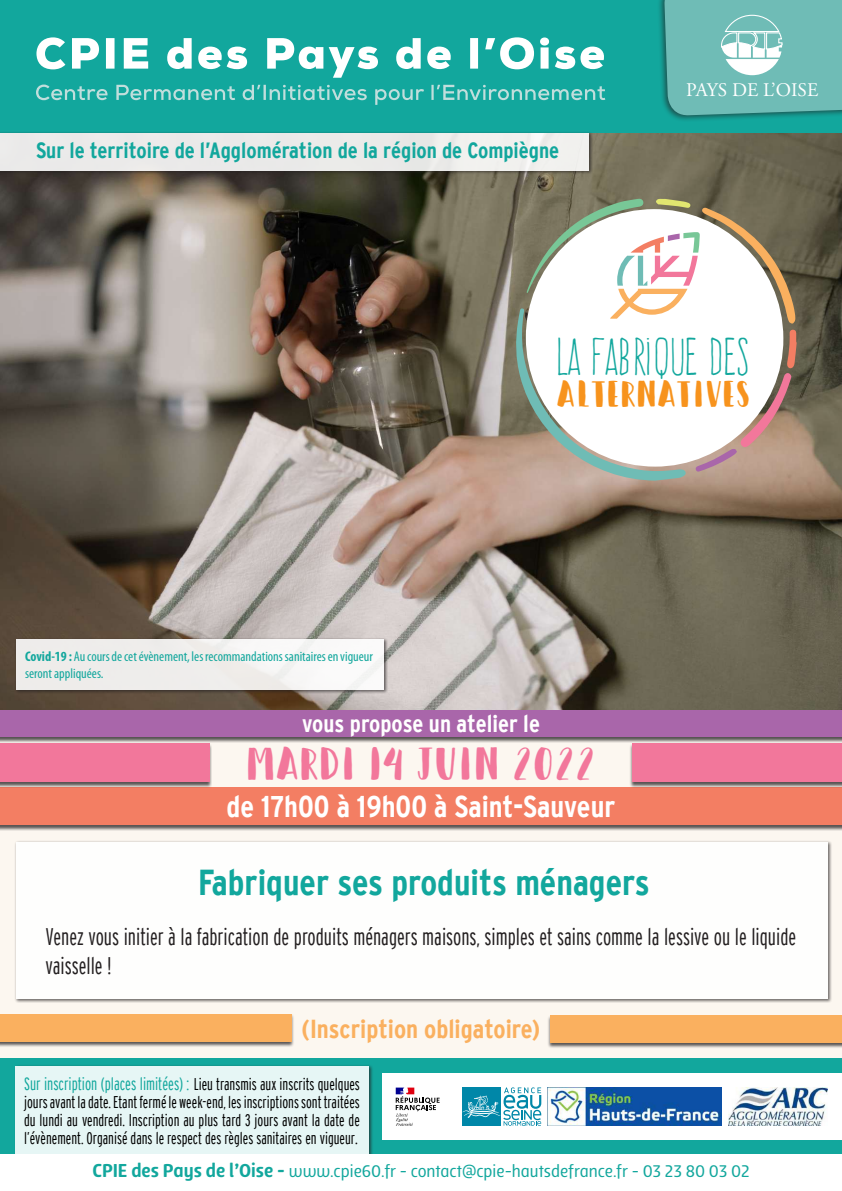
<style>
.page{position:relative;width:842px;height:1191px;background:#fcf7f0}
.page>*{position:absolute;margin:0;border:0;box-sizing:border-box;transform-origin:0 0}
.t1{font:48px "Happy Camper Regular";color:#f2779b}
.t2{font:46.3px "Frente H1";color:#12a79d}
.t3{font:38.6px "Happy Camper Regular";color:#f7931d}
.t4{font:700 condensed 36px "Interstate";color:#12a79d}
.t5{font:700 condensed 30px "Interstate";color:#fff}
.t6{font:700 condensed 26px "Interstate";color:#fab05f}
.t7{font:300 extra-condensed 24px/28.8px "Interstate";color:#231f20}
.t8{font:700 condensed 24px "Interstate";color:#fff}
.t9{font:700 condensed 22px "Interstate";color:#12a79d}
.t10{font:19.3px "Adobe Garamond Pro";color:#fff}
.t11{font:500 18px "Lolita";color:#12a79d}
.t12{font:300 extra-condensed 18px "Interstate";color:#12a79d}
.t13{font:300 extra-condensed 17px/18px "Interstate";color:#000;text-align:justify}
.t14{font:condensed 14px/16.8px "Myriad Pro";color:#12a79d}
.s1{font-weight:700}
.s2{font-size:17px;color:#000}
.s3{font-size:18px}
.s4{font-weight:800;font-size:20px}
</style>
<div class="page">
<div style="left:0;top:1058px;width:842px;height:133px;background:#12a79d"></div>
<img style="left:0;top:133px;width:842px;height:577px">
<div style="left:14px;top:840px;width:818px;height:163px;background:#231f20;opacity:.75"></div>
<div style="left:16px;top:842px;width:812px;height:156px;background:#fff"></div>
<div style="left:0;top:787px;width:842px;height:44px;background:#231f20;opacity:.75"></div>
<div style="left:0;top:787px;width:842px;height:38px;background:#f37e63"></div>
<div style="left:629px;top:743px;width:213px;height:45px;background:#231f20;opacity:.75"></div>
<div style="left:632px;top:743px;width:210px;height:39px;background:#f2779b"></div>
<div style="left:0;top:743px;width:212px;height:45px;background:#231f20;opacity:.75"></div>
<div style="left:0;top:743px;width:209px;height:39px;background:#f2779b"></div>
<div style="left:0;top:710px;width:842px;height:33px;background:#231f20;opacity:.75"></div>
<div style="left:0;top:710px;width:842px;height:27px;background:#a966aa"></div>
<svg style="left:515px;top:199px;width:282px;height:281px"></svg>
<div style="left:0;top:1013px;width:295px;height:34px;background:#231f20;opacity:.75"></div>
<div style="left:0;top:1014px;width:292px;height:27px;background:#fab05f"></div>
<div style="left:547px;top:1014px;width:295px;height:34px;background:#231f20;opacity:.75"></div>
<div style="left:550px;top:1015px;width:292px;height:27px;background:#fab05f"></div>
<div style="left:0;top:0;width:842px;height:133px;background:#12a79d"></div>
<div style="left:657px;top:0;width:185px;height:123px;background:#231f20;opacity:.6"></div>
<svg style="left:36px;top:84px;width:569px;height:21px"></svg>
<svg style="left:36px;top:37px;width:568px;height:41px"></svg>
<svg style="left:664px;top:0;width:178px;height:116px"></svg>
<div style="left:383px;top:1073px;width:459px;height:67px;background:#fff"></div>
<div style="left:14px;top:1064px;width:359px;height:127px;background:#231f20;opacity:.75"></div>
<div style="left:16px;top:1066px;width:353px;height:124px;background:#e6f6f5"></div>
<div style="left:0;top:1154px;width:842px;height:37px;background:#fff"></div>
<img style="left:548px;top:1087px;width:173px;height:39px">
<svg style="left:396px;top:1087px;width:44px;height:38px"></svg>
<svg style="left:462px;top:1087px;width:79px;height:39px"></svg>
<div style="left:14px;top:637px;width:374px;height:57px;background:#231f20;opacity:.75"></div>
<div style="left:16px;top:639px;width:367px;height:50px;background:linear-gradient(to right,#ebe9e6,#f9f8f8)"></div>
<div style="left:0;top:131px;width:593px;height:44px;background:#231f20;opacity:.75"></div>
<div style="left:0;top:133px;width:588px;height:37px;background:#ebeae9"></div>
<img style="left:729px;top:1087px;width:99px;height:39px">
<p class="t9" style="left:36px;top:138px;width:525px">Sur le territoire de l’Agglomération de la région de Compiègne</p>
<p class="t10" style="left:686px;top:78px;width:134px">PAYS DE L’OISE</p>
<h2 class="t2" style="left:555px;top:331px;width:195px">LA FABRIQUE DES</h2>
<h3 class="t3" style="left:557px;top:374px;width:195px">ALTERNATIVES</h3>
<p class="t14" style="left:25px;top:648px;width:349px"><span class="s1">Covid-19 :</span> Au cours de cet évènement, les recommandations sanitaires en vigueur seront appliquées.</p>
<h3 class="t8" style="left:302px;top:710px;width:239px">vous propose un atelier le</h3>
<h1 class="t1" style="left:246px;top:739px;width:350px">MARDI 14 JUIN 2022</h1>
<h3 class="t5" style="left:227px;top:790px;width:390px">de 17h00 à 19h00 à Saint-Sauveur</h3>
<h3 class="t4" style="left:198px;top:862px;width:453px">Fabriquer ses produits ménagers</h3>
<h3 class="t7" style="left:45px;top:922px;width:752px">Venez vous initier à la fabrication de produits ménagers maisons, simples et sains comme la lessive ou le liquide vaisselle !</h3>
<h3 class="t6" style="left:302px;top:1014px;width:240px">(Inscription obligatoire)</h3>
<p class="t12" style="left:24px;top:1074px;width:337px">Sur inscription (places limitées) : <span class="s2">Lieu transmis aux inscrits quelques</span></p>
<p class="t13" style="left:24px;top:1093px;width:337px">jours avant la date. Etant fermé le week-end, les inscriptions sont traitées du lundi au vendredi. Inscription au plus tard 3 jours avant la date de l’évènement. Organisé dans le respect des règles sanitaires en vigueur<span class="s3">.</span></p>
<p class="t11" style="left:92px;top:1160px;width:659px"><span class="s4">CPIE des Pays de l’Oise -</span> www.cpie60.fr - contact@cpie-hautsdefrance.fr - 03 23 80 03 02</p>
</div>
